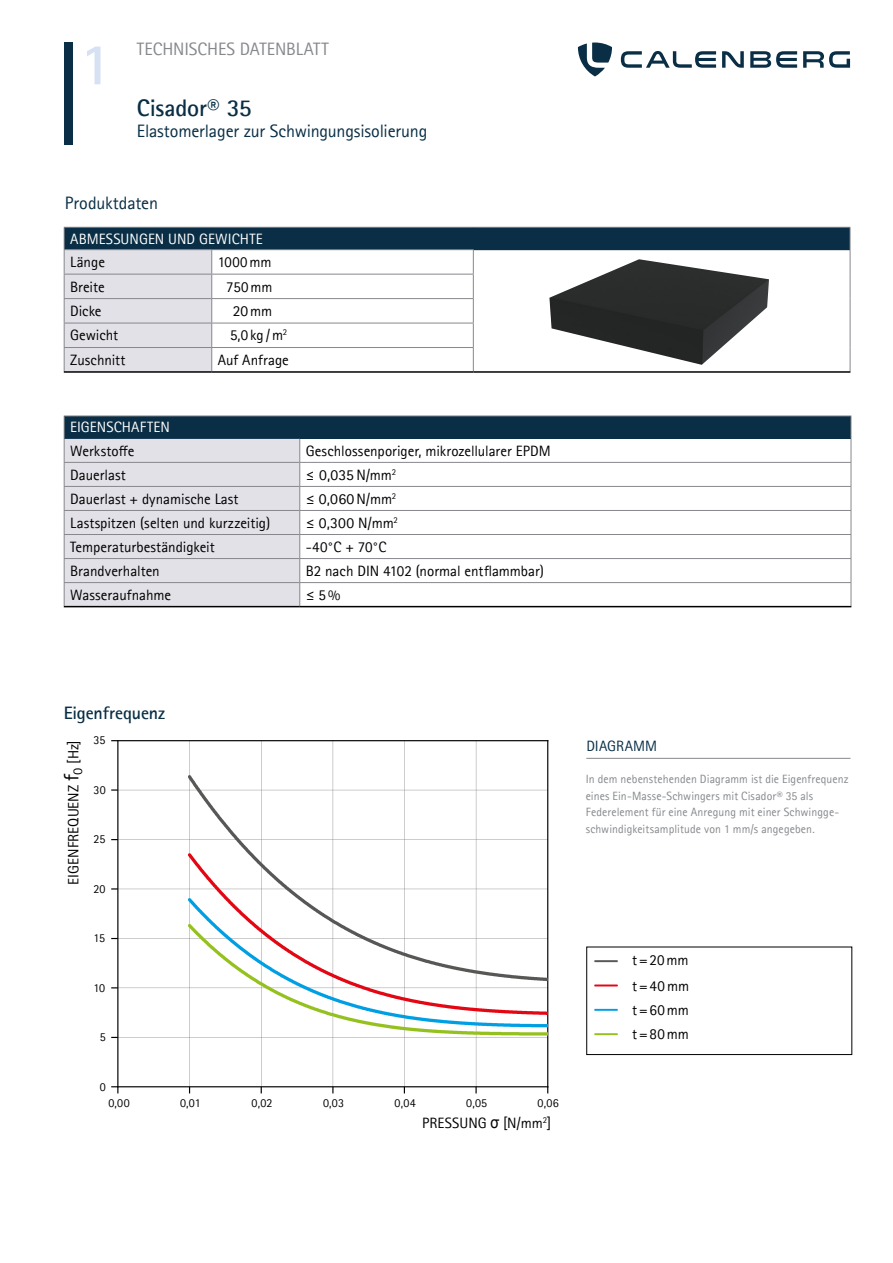
<style>
.page{position:relative;width:893px;height:1263px;background:#fff}
.page>*{position:absolute;margin:0;border:0;box-sizing:border-box;transform-origin:0 0}
.t1{font:700 59.55px "Rotis Sans Serif Pro";color:#d7e1f4}
.t2{font:700 24px "Rotis Sans Serif Pro";letter-spacing:-.005em;color:#092e45}
.t3{font:18px "Rotis Sans Serif Pro";letter-spacing:-.01em;color:#092e45}
.t4{font:18px "Rotis Sans Serif Pro";letter-spacing:-.01em;color:#86888c}
.t5{font:700 18px "Rotis Sans Serif Pro";letter-spacing:-.01em;color:#092e45}
.t6{font:15px/24.6px "Rotis Sans Serif Pro";color:#000;text-align:justify}
.t7{font:15px "Rotis Sans Serif Pro";letter-spacing:.005em;color:#fff}
.t8{font:15px "Rotis Sans Serif Pro";color:#000;scale:1.04 1}
.t9{font:15px "Rotis Sans Serif Pro";color:#000;scale:1.05 1}
.t10{font:15px "Rotis Sans Serif Pro";letter-spacing:.005em;color:#092e45}
.t11{font:12px/16.5px "Rotis Sans Serif Pro";letter-spacing:.005em;color:#86888c}
.t12{font:12px "Rotis Sans Serif Pro";letter-spacing:.015em;color:#000}
.s1{font-size:21px}
.s2{font-family:"Arial Narrow";font-size:16.5px}
</style>
<div class="page">
<div style="left:64px;top:43px;width:8px;height:102px;background:#092e45"></div>
<svg style="left:621px;top:51px;width:229px;height:17px"></svg>
<svg style="left:578px;top:43px;width:34px;height:33px"></svg>
<div style="left:64px;top:416px;width:787px;height:22px;background:#092e45"></div>
<hr style="left:300px;top:416px;width:551px;height:1px;background:#86888c">
<hr style="left:300px;top:462px;width:551px;height:1px;background:#86888c">
<hr style="left:300px;top:438px;width:551px;height:1px;background:#092e45">
<hr style="left:300px;top:606px;width:551px;height:1px;background:#000">
<svg style="left:64px;top:416px;width:236px;height:191px;background:#c3c8d0"></svg>
<hr style="left:300px;top:486px;width:551px;height:1px;background:#86888c">
<hr style="left:64px;top:510px;width:236px;height:1px;background:#86888c">
<hr style="left:300px;top:510px;width:551px;height:1px;background:#86888c">
<hr style="left:64px;top:534px;width:236px;height:1px;background:#86888c">
<hr style="left:300px;top:534px;width:551px;height:1px;background:#86888c">
<hr style="left:64px;top:558px;width:236px;height:1px;background:#86888c">
<hr style="left:300px;top:558px;width:551px;height:1px;background:#86888c">
<hr style="left:64px;top:582px;width:236px;height:1px;background:#86888c">
<hr style="left:300px;top:582px;width:551px;height:1px;background:#86888c">
<svg style="left:851px;top:416px;width:1px;height:190px"></svg>
<div style="left:64px;top:227px;width:786px;height:23px;background:#092e45"></div>
<hr style="left:64px;top:227px;width:148px;height:1px;background:#86888c">
<hr style="left:212px;top:227px;width:261px;height:1px;background:#86888c">
<hr style="left:473px;top:227px;width:377px;height:1px;background:#86888c">
<svg style="left:64px;top:228px;width:148px;height:143px"></svg>
<svg style="left:473px;top:250px;width:1px;height:121px"></svg>
<hr style="left:64px;top:371px;width:148px;height:2px;background:#000">
<hr style="left:212px;top:371px;width:261px;height:2px;background:#000">
<hr style="left:473px;top:371px;width:377px;height:2px;background:#000">
<hr style="left:64px;top:249px;width:148px;height:1px;background:#86888c">
<hr style="left:212px;top:249px;width:262px;height:1px;background:#86888c">
<hr style="left:64px;top:274px;width:148px;height:1px;background:#86888c">
<hr style="left:64px;top:298px;width:148px;height:1px;background:#86888c">
<hr style="left:64px;top:323px;width:148px;height:1px;background:#86888c">
<hr style="left:212px;top:274px;width:262px;height:1px;background:#86888c">
<hr style="left:212px;top:298px;width:262px;height:1px;background:#86888c">
<hr style="left:212px;top:323px;width:262px;height:1px;background:#86888c">
<hr style="left:64px;top:347px;width:148px;height:1px;background:#86888c">
<hr style="left:212px;top:347px;width:262px;height:1px;background:#86888c">
<svg style="left:850px;top:228px;width:1px;height:143px"></svg>
<hr style="left:586px;top:758px;width:264px;height:1px;background:#86888c">
<img style="left:549px;top:259px;width:220px;height:106px">
<hr style="left:594px;top:960px;width:24px;height:2px;background:#575756">
<hr style="left:594px;top:984px;width:24px;height:2px;background:#e30613">
<hr style="left:594px;top:1009px;width:24px;height:2px;background:#009fe3">
<hr style="left:594px;top:1033px;width:24px;height:2px;background:#95c11f">
<div style="left:586px;top:947px;width:266px;height:108px;border:1px solid #000"></div>
<svg style="left:118px;top:741px;width:429px;height:345px"></svg>
<hr style="left:117px;top:1086px;width:431px;height:1px;background:#000">
<hr style="left:117px;top:740px;width:431px;height:1px;background:#000">
<svg style="left:475px;top:1087px;width:2px;height:6px"></svg>
<hr style="left:547px;top:740px;width:1px;height:347px;background:#000">
<hr style="left:117px;top:740px;width:1px;height:347px;background:#000">
<svg style="left:111px;top:1086px;width:7px;height:7px"></svg>
<svg style="left:111px;top:789px;width:7px;height:2px"></svg>
<svg style="left:188px;top:775px;width:360px;height:78px"></svg>
<svg style="left:188px;top:853px;width:360px;height:45px"></svg>
<svg style="left:188px;top:898px;width:360px;height:26px"></svg>
<svg style="left:188px;top:924px;width:360px;height:111px"></svg>
<h1 class="t1" style="left:80px;top:26px;width:34px">1</h1>
<p class="t4" style="left:137px;top:38px;width:193px">TECHNISCHES DATENBLATT</p>
<h2 class="t2" style="left:137px;top:92px;width:116px">Cisador® 35</h2>
<p class="t3" style="left:137px;top:121px;width:292px">Elastomerlager zur Schwingungsisolierung</p>
<p class="t3" style="left:65px;top:192px;width:95px">Produktdaten</p>
<p class="t7" style="left:70px;top:230px;width:194px">ABMESSUNGEN UND GEWICHTE</p>
<p class="t6" style="left:70px;top:250px;width:36px">Länge</p>
<p class="t6" style="left:218px;top:250px;width:55px">1000mm</p>
<p class="t6" style="left:70px;top:274px;width:36px">Breite</p>
<p class="t6" style="left:226px;top:274px;width:48px">750mm</p>
<p class="t6" style="left:70px;top:299px;width:33px">Dicke</p>
<p class="t6" style="left:233px;top:299px;width:41px">20mm</p>
<p class="t6" style="left:70px;top:323px;width:50px">Gewicht</p>
<p class="t6" style="left:230px;top:323px;width:59px">5,0 kg /m<sup>2</sup></p>
<p class="t6" style="left:70px;top:348px;width:57px">Zuschnitt</p>
<p class="t6" style="left:218px;top:348px;width:73px">Auf Anfrage</p>
<p class="t7" style="left:70px;top:418px;width:101px">EIGENSCHAFTEN</p>
<p class="t6" style="left:70px;top:438px;width:66px">Werkstoffe</p>
<p class="t6" style="left:306px;top:438px;width:246px">Geschlossenporiger, mikrozellularer EPDM</p>
<p class="t6" style="left:70px;top:462px;width:57px">Dauerlast</p>
<p class="t6" style="left:306px;top:462px;width:92px">≤ 0,035 N/mm<sup>2</sup></p>
<p class="t6" style="left:70px;top:486px;width:170px">Dauerlast + dynamische Last</p>
<p class="t9" style="left:306px;top:490px;width:88px">≤ 0,060N/mm<sup>2</sup></p>
<p class="t6" style="left:70px;top:510px;width:202px">Lastspitzen (selten und kurzzeitig)</p>
<p class="t8" style="left:306px;top:514px;width:90px">≤ 0,300 N/mm<sup>2</sup></p>
<p class="t6" style="left:70px;top:534px;width:146px">Temperaturbeständigkeit</p>
<p class="t6" style="left:306px;top:534px;width:82px">-40°C + 70°C</p>
<p class="t6" style="left:70px;top:558px;width:91px">Brandverhalten</p>
<p class="t6" style="left:306px;top:558px;width:240px">B2 nach DIN 4102 (normal entflammbar)</p>
<p class="t6" style="left:70px;top:582px;width:103px">Wasseraufnahme</p>
<p class="t8" style="left:306px;top:586px;width:35px">≤ 5%</p>
<p class="t5" style="left:64px;top:701px;width:103px">Eigenfrequenz</p>
<p class="t6" style="left:61px;top:884px;width:146px;rotate:-90deg">EIGENFREQUENZ <span class="s1">f</span><sub>O</sub> [Hz]</p>
<p class="t12" style="left:93px;top:733px;width:14px">35</p>
<p class="t12" style="left:93px;top:782px;width:14px">30</p>
<p class="t12" style="left:93px;top:832px;width:14px">25</p>
<p class="t12" style="left:93px;top:881px;width:14px">20</p>
<p class="t12" style="left:94px;top:931px;width:13px">15</p>
<p class="t12" style="left:94px;top:980px;width:13px">10</p>
<p class="t12" style="left:100px;top:1030px;width:7px">5</p>
<p class="t12" style="left:100px;top:1079px;width:7px">0</p>
<p class="t12" style="left:108px;top:1095px;width:23px">0,00</p>
<p class="t12" style="left:180px;top:1095px;width:22px">0,01</p>
<p class="t12" style="left:252px;top:1095px;width:23px">0,02</p>
<p class="t12" style="left:323px;top:1095px;width:23px">0,03</p>
<p class="t12" style="left:395px;top:1095px;width:23px">0,04</p>
<p class="t12" style="left:466px;top:1095px;width:23px">0,05</p>
<p class="t12" style="left:538px;top:1095px;width:23px">0,06</p>
<p class="t6" style="left:422px;top:1110px;width:131px">PRESSUNG <span class="s2">σ</span> [N/mm<sup>2</sup>]</p>
<p class="t10" style="left:586px;top:736px;width:72px">DIAGRAMM</p>
<p class="t11" style="left:586px;top:771px;width:264px">In dem nebenstehenden Diagramm ist die Eigenfrequenz eines Ein-Masse-Schwingers mit Cisador® 35 als Federelement für eine Anregung mit einer Schwingge&shy;schwindigkeitsamplitude von 1 mm/s angegeben.</p>
<p class="t6" style="left:632px;top:948px;width:58px">t=20mm t=40mm t=60mm t=80mm</p>
</div>
